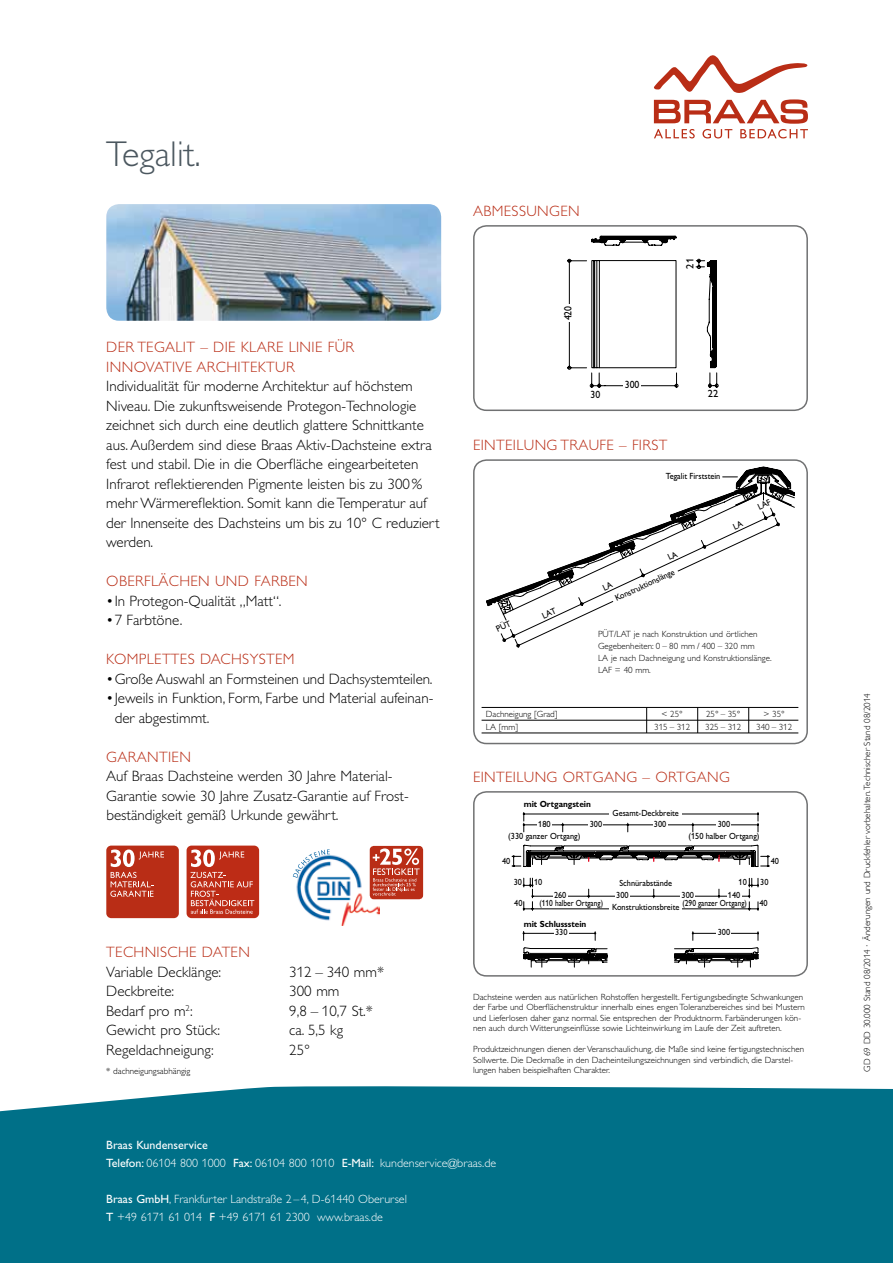
<style>
.page{position:relative;width:893px;height:1263px;background:#fff}
.page>*{position:absolute;margin:0;border:0;box-sizing:border-box;transform-origin:0 0}
.t1{font:300 36px "Gill Alt One";color:#4b575f}
.t2{font:300 15px/19.5px "Gill Alt One";color:#000}
.t3{font:300 15px/19.5px "Gill Alt One";letter-spacing:.025em;color:#b92d16}
.t4{font:300 12px/18px "Gill Alt One";color:#fff}
.t5{font:10.5px "Gill Sans";color:#000;scale:.93 1}
.t6{font:10.5px "Gill Alt One";color:#000}
.t7{font:300 9px/10.5px "Gill Alt One";color:#000}
.t8{font:8.85px "Gill Alt One";color:#000;scale:.93 1}
.t9{font:8.85px "Gill Alt One";color:#000;scale:.83 1}
.t10{font:8.85px "Gill Sans";color:#000;scale:.93 1}
.t11{font:700 8.85px "Gill Sans";color:#000;scale:.93 1}
.s1{font-weight:400}
</style>
<div class="page">
<div style="left:0;top:1086px;width:893px;height:177px;background:#007088"></div>
<svg style="left:654px;top:55px;width:153px;height:38px"></svg>
<svg style="left:654px;top:99px;width:154px;height:39px"></svg>
<img style="left:106px;top:204px;width:335px;height:117px">
<svg style="left:567px;top:236px;width:111px;height:152px"></svg>
<div style="left:564px;top:304px;width:10px;height:18px;background:#fff"></div>
<div style="left:623px;top:381px;width:18px;height:10px;background:#fff"></div>
<svg style="left:696px;top:259px;width:22px;height:129px"></svg>
<div style="left:473px;top:225px;width:335px;height:186px;border:2px solid #707172;border-radius:13px"></div>
<div style="left:187px;top:845px;width:72px;height:73px;background:#bd2c16;border-radius:5px"></div>
<svg style="left:190px;top:849px;width:64px;height:65px"></svg>
<div style="left:106px;top:845px;width:73px;height:73px;background:#b92d16;border-radius:5px"></div>
<svg style="left:110px;top:849px;width:54px;height:48px"></svg>
<hr style="left:524px;top:814px;width:234px;height:1px;background:#000">
<hr style="left:524px;top:824px;width:169px;height:1px;background:#000">
<hr style="left:693px;top:824px;width:65px;height:1px;background:#000">
<svg style="left:692px;top:823px;width:2px;height:9px"></svg>
<svg style="left:757px;top:812px;width:2px;height:20px"></svg>
<svg style="left:523px;top:812px;width:1px;height:20px"></svg>
<div style="left:610px;top:810px;width:72px;height:8px;background:#fff"></div>
<div style="left:588px;top:821px;width:15px;height:7px;background:#fff"></div>
<div style="left:537px;top:821px;width:15px;height:7px;background:#fff"></div>
<div style="left:653px;top:821px;width:15px;height:7px;background:#fff"></div>
<div style="left:716px;top:821px;width:15px;height:7px;background:#fff"></div>
<svg style="left:512px;top:844px;width:257px;height:123px"></svg>
<div style="left:473px;top:791px;width:335px;height:186px;border:2px solid #707172;border-radius:13px"></div>
<div style="left:473px;top:459px;width:335px;height:285px;border:2px solid #707172;border-radius:13px"></div>
<hr style="left:482px;top:707px;width:316px;height:1px;background:#000">
<hr style="left:482px;top:720px;width:316px;height:1px;background:#000">
<hr style="left:482px;top:733px;width:316px;height:1px;background:#000">
<svg style="left:646px;top:708px;width:1px;height:25px"></svg>
<svg style="left:697px;top:708px;width:1px;height:25px"></svg>
<svg style="left:748px;top:708px;width:1px;height:25px"></svg>
<img style="left:292px;top:848px;width:87px;height:77px">
<div style="left:370px;top:846px;width:53px;height:53px;background:#b92d16;border-radius:4px"></div>
<svg style="left:293px;top:849px;width:37px;height:29px"></svg>
<svg style="left:373px;top:848px;width:47px;height:47px"></svg>
<svg style="left:486px;top:467px;width:309px;height:180px"></svg>
<h1 class="t1" style="left:106px;top:133px;width:96px">Tegalit.</h1>
<h2 class="t3" style="left:106px;top:337px;width:246px">Der Tegalit – d ie klare Linie für innovative Architektur</h2>
<p class="t2" style="left:106px;top:376px;width:335px">I ndividualität für moderne Architektur auf höchstem<br>N iveau. Die zukunftsweisende Protegon-Technologie zeichnet sich durch eine deutlich glattere Schnittkante aus. Außerdem sind diese Braas Aktiv-Dachsteine extra fest und stabil. Die in die Oberfläche eingearbeiteten<br>I nfrarot reflektierenden Pigmente leisten bis zu 300% mehr Wärmereflektion. Somit kann die Temperatur auf der Innenseite des Dachsteins um bis zu 10° C reduziert werden.</p>
<h2 class="t3" style="left:106px;top:571px;width:38px">Oberflä</h2>
<h2 class="t3" style="left:169px;top:571px;width:140px">chen und Farben</h2>
<h2 class="t2" style="left:106px;top:591px;width:177px">• In Protegon-Qualität „Matt“.</h2>
<h2 class="t2" style="left:106px;top:610px;width:78px">• 7 Farbtöne.</h2>
<h2 class="t3" style="left:106px;top:649px;width:19px">Kompl</h2>
<h2 class="t3" style="left:154px;top:649px;width:139px">ettes Dachsystem</h2>
<h2 class="t2" style="left:106px;top:669px;width:328px">• Große Auswahl an Formsteinen und Dachsystemteilen.</h2>
<h2 class="t2" style="left:115px;top:688px;width:320px;text-indent:-9px">• Jeweils in Funktion, Form, Farbe und Material aufeinan&shy;der abgestimmt.</h2>
<h2 class="t3" style="left:106px;top:747px;width:86px">Garantien</h2>
<h2 class="t2" style="left:106px;top:766px;width:304px">Auf Braas Dachsteine werden 30 Jahre Material-<br>Garantie sowie 30 Jahre Zusatz-Garantie auf Frost&shy;beständigkeit gemäß Urkunde gewährt.</h2>
<h2 class="t3" style="left:106px;top:942px;width:145px">Technische Daten</h2>
<h2 class="t2" style="left:106px;top:962px;width:116px">Variable Decklänge:</h2>
<h2 class="t2" style="left:289px;top:962px;width:96px">312 – 340 mm*</h2>
<h2 class="t2" style="left:106px;top:981px;width:69px">Deckbreite:</h2>
<h2 class="t2" style="left:289px;top:981px;width:52px">300 mm</h2>
<h2 class="t2" style="left:106px;top:1001px;width:88px">Bedarf pro m<sup>2</sup>:</h2>
<h2 class="t2" style="left:289px;top:1001px;width:85px">9,8 – 10,7 St.*</h2>
<h2 class="t2" style="left:106px;top:1020px;width:115px">Gewicht pro Stück:</h2>
<h2 class="t2" style="left:289px;top:1020px;width:55px">ca. 5,5 kg</h2>
<h2 class="t2" style="left:106px;top:1040px;width:109px">Regeldachneigung:</h2>
<h2 class="t2" style="left:289px;top:1040px;width:22px">25°</h2>
<p class="t7" style="left:106px;top:1066px;width:86px">* dachneigungsabhängig</p>
<h2 class="t3" style="left:473px;top:201px;width:108px">Abmessungen</h2>
<p class="t5" style="left:562px;top:320px;width:17px;rotate:-90deg">420</p>
<p class="t6" style="left:684px;top:269px;width:12px;rotate:-90deg">21</p>
<p class="t5" style="left:590px;top:388px;width:12px">30</p>
<p class="t5" style="left:625px;top:379px;width:17px">300</p>
<h2 class="t3" style="left:473px;top:435px;width:196px">Einteilung Traufe – First</h2>
<p class="t6" style="left:708px;top:388px;width:12px">22</p>
<p class="t10" style="left:666px;top:471px;width:60px">Tegalit Firststein</p>
<p class="t10" style="left:613px;top:594px;width:71px;rotate:-25deg">Konstruktionslänge</p>
<p class="t7" style="left:598px;top:628px;width:175px;line-height:12.1px">PÜT/LAT je nach Konstruktion und örtlichen Gegebenheiten: 0 – 80 mm / 400 – 320 mm<br>LA je nach Dachneigung und Konstruktionslänge.<br>LAF = 40 mm.</p>
<p class="t7" style="left:486px;top:708px;width:73px;line-height:12.8px">Dachneigung [Grad]<br>LA [mm]</p>
<p class="t7" style="left:661px;top:709px;width:23px">&lt; 25°</p>
<p class="t7" style="left:706px;top:709px;width:36px">25° – 35°</p>
<p class="t7" style="left:764px;top:709px;width:23px">&gt; 35°</p>
<p class="t7" style="left:654px;top:721px;width:37px">315 – 312</p>
<p class="t7" style="left:705px;top:721px;width:37px">325 – 312</p>
<p class="t7" style="left:756px;top:721px;width:37px">340 – 312</p>
<h2 class="t3" style="left:473px;top:767px;width:254px">Einteilung Ortgang – Ortgang</h2>
<p class="t11" style="left:524px;top:799px;width:74px">mit Ortgangstein</p>
<p class="t8" style="left:613px;top:808px;width:73px">Gesamt-Deckbreite</p>
<p class="t8" style="left:538px;top:818px;width:15px">180</p>
<p class="t8" style="left:590px;top:818px;width:15px">300</p>
<p class="t8" style="left:654px;top:818px;width:15px">300</p>
<p class="t8" style="left:718px;top:818px;width:15px">300</p>
<p class="t8" style="left:508px;top:831px;width:79px">(330 ganzer Ortgang)</p>
<p class="t8" style="left:688px;top:831px;width:78px">(150 halber Ortgang)</p>
<p class="t8" style="left:502px;top:856px;width:10px">40</p>
<p class="t8" style="left:771px;top:856px;width:10px">40</p>
<p class="t8" style="left:514px;top:877px;width:10px">30</p>
<p class="t8" style="left:534px;top:877px;width:10px">10</p>
<p class="t8" style="left:739px;top:877px;width:10px">10</p>
<p class="t8" style="left:760px;top:877px;width:10px">30</p>
<p class="t8" style="left:619px;top:878px;width:58px">Schnürabstände</p>
<p class="t8" style="left:554px;top:890px;width:15px">260</p>
<p class="t8" style="left:616px;top:890px;width:15px">300</p>
<p class="t8" style="left:681px;top:890px;width:15px">300</p>
<p class="t8" style="left:728px;top:890px;width:15px">140</p>
<p class="t9" style="left:539px;top:898px;width:78px">(110 halber Ortgang)</p>
<p class="t9" style="left:682px;top:898px;width:79px">(290 ganzer Ortgang)</p>
<p class="t8" style="left:514px;top:898px;width:10px">40</p>
<p class="t8" style="left:759px;top:898px;width:10px">40</p>
<p class="t8" style="left:612px;top:902px;width:74px">Konstruktionsbreite</p>
<p class="t11" style="left:524px;top:918px;width:69px">mit Schlussstein</p>
<p class="t8" style="left:555px;top:927px;width:15px">330</p>
<p class="t8" style="left:718px;top:927px;width:15px">300</p>
<p class="t7" style="left:473px;top:991px;width:333px">Dachsteine werden aus natürlichen Rohstoffen hergestellt. Fertigungsbedingte Schwankungen der Farbe und Oberflächenstruktur innerhalb eines engen Toleranzbereiches sind bei Mustern und Lieferlosen daher ganz normal. Sie entsprechen der Produktnorm. Farbänderungen kön&shy;nen auch durch Witterungseinflüsse sowie Lichteinwirkung im Laufe der Zeit auftreten.</p>
<p class="t7" style="left:473px;top:1044px;width:333px">Produktzeichnungen dienen der Veranschaulichung, die Maße sind keine fertigungstechnischen<br>Sollwerte. Die Deckmaße in den Dacheinteilungszeichnungen sind verbindlich, die Darstel&shy;lungen haben beispielhaften Charakter.</p>
<h3 class="t4" style="left:106px;top:1135px;width:391px"><span class="s1">Braas Kundenservice<br>Telefon:</span> 06104 800 1000 <span class="s1">Fax:</span> 06104 800 1010 <span class="s1">E-Mail:</span> kundenservice@braas.de</h3>
<h3 class="t4" style="left:106px;top:1189px;width:302px"><span class="s1">Braas GmbH</span>, Frankfurter Landstraße 2–4, D-61440 Oberursel<br><span class="s1">T</span> +49 6171 61 014 <span class="s1">F</span> +49 6171 61 2300 www.braas.de</h3>
<p class="t7" style="left:862px;top:1072px;width:380px;rotate:-90deg">GD 69 DD 30.000 Stand 08/2014 · Änderungen und Druckfehler vorbehalten. Technischer Stand 08/2014</p>
</div>
